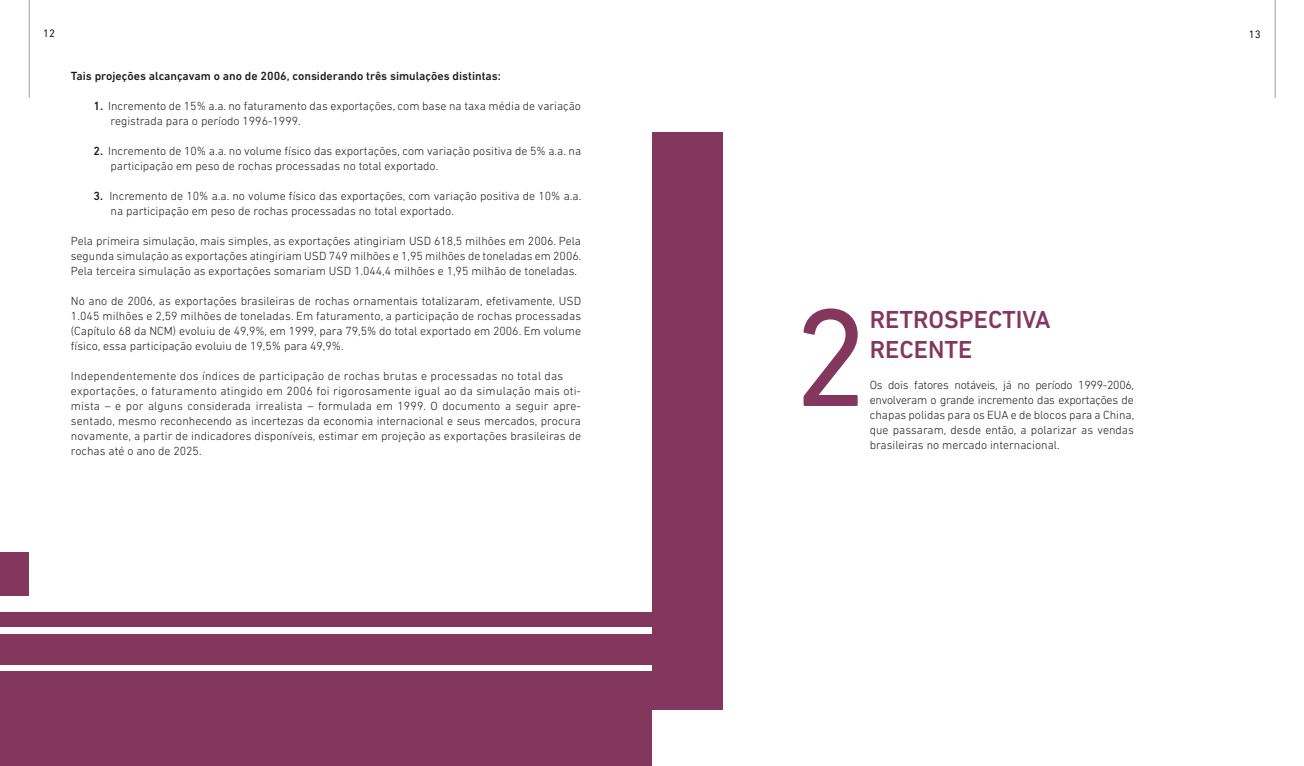
<style>
.page{position:relative;width:1304px;height:766px;background:#fff}
.page>*{position:absolute;margin:0;border:0;box-sizing:border-box;transform-origin:0 0}
.t1{font:141px "DIN Next LT Pro";color:#83375c}
.t2{font:500 25px/30px "DIN Next LT Pro";color:#83375c}
.t3{font:300 12px/15px "DIN Next LT Pro";color:#1d1d1b}
.t4{font:500 12px "DIN Next LT Pro";color:#1d1d1b}
.t5{font:11px "DIN Next LT Pro";color:#1d1d1b}
.s1{font-weight:500}
</style>
<div class="page">
<div style="left:0;top:551px;width:28px;height:44px;background:#83375c"></div>
<hr style="left:29px;top:0;width:1px;height:98px;background:#9d9d9c">
<div style="left:0;top:671px;width:652px;height:94px;background:#83375c"></div>
<div style="left:0;top:633px;width:652px;height:31px;background:#83375c"></div>
<div style="left:0;top:611px;width:652px;height:15px;background:#83375c"></div>
<hr style="left:1275px;top:0;width:1px;height:98px;background:#9d9d9c">
<div style="left:652px;top:132px;width:70px;height:577px;background:#83375c"></div>
<p class="t5" style="left:43px;top:27px;width:13px">12</p>
<p class="t4" style="left:71px;top:69px;width:432px">Tais projeções alcançavam o ano de 2006, considerando três simulações distintas:</p>
<p class="t3" style="left:111px;top:98px;width:472px;text-indent:-17px"><span class="s1">1.</span> Incremento de 15% a.a. no faturamento das exportações, com base na taxa média de variação registrada para o período 1996-1999.</p>
<p class="t3" style="left:111px;top:143px;width:472px;text-indent:-17px"><span class="s1">2.</span> Incremento de 10% a.a. no volume físico das exportações, com variação positiva de 5% a.a. na participação em peso de rochas processadas no total exportado.</p>
<p class="t3" style="left:111px;top:188px;width:472px;text-indent:-17px"><span class="s1">3.</span> Incremento de 10% a.a. no volume físico das exportações, com variação positiva de 10% a.a. na participação em peso de rochas processadas no total exportado.</p>
<p class="t3" style="left:71px;top:233px;width:512px;text-align:justify">Pela primeira simulação, mais simples, as exportações atingiriam USD 618,5 milhões em 2006. Pela segunda simulação as exportações atingiriam USD 749 milhões e 1,95 milhões de toneladas em 2006.<br>Pela terceira simulação as exportações somariam USD 1.044,4 milhões e 1,95 milhão de toneladas.</p>
<p class="t3" style="left:71px;top:293px;width:512px;text-align:justify">No ano de 2006, as exportações brasileiras de rochas ornamentais totalizaram, efetivamente, USD 1.045 milhões e 2,59 milhões de toneladas. Em faturamento, a participação de rochas processadas (Capítulo 68 da NCM) evoluiu de 49,9%, em 1999, para 79,5% do total exportado em 2006. Em volume físico, essa participação evoluiu de 19,5% para 49,9%.</p>
<p class="t3" style="left:71px;top:368px;width:512px">Independentemente dos índices de participação de rochas brutas e processadas no total das exportações, o faturamento atingido em 2006 foi rigorosamente igual ao da simulação mais oti&shy;mista – e por alguns considerada irrealista – formulada em 1999. O documento a seguir apre&shy;sentado, mesmo reconhecendo as incertezas da economia internacional e seus mercados, procura novamente, a partir de indicadores disponíveis, estimar em projeção as exportações brasileiras de rochas até o ano de 2025.</p>
<h1 class="t1" style="left:792px;top:276px;width:78px">2</h1>
<h2 class="t2" style="left:870px;top:304px;width:182px">RETROSPECTIVA<br>RECENTE</h2>
<p class="t3" style="left:870px;top:377px;width:266px;text-align:justify">Os dois fatores notáveis, já no período 1999-2006, envolveram o grande incremento das exportações de chapas polidas para os EUA e de blocos para a China, que passaram, desde então, a polarizar as vendas brasileiras no mercado internacional.</p>
<p class="t5" style="left:1249px;top:28px;width:13px">13</p>
</div>
